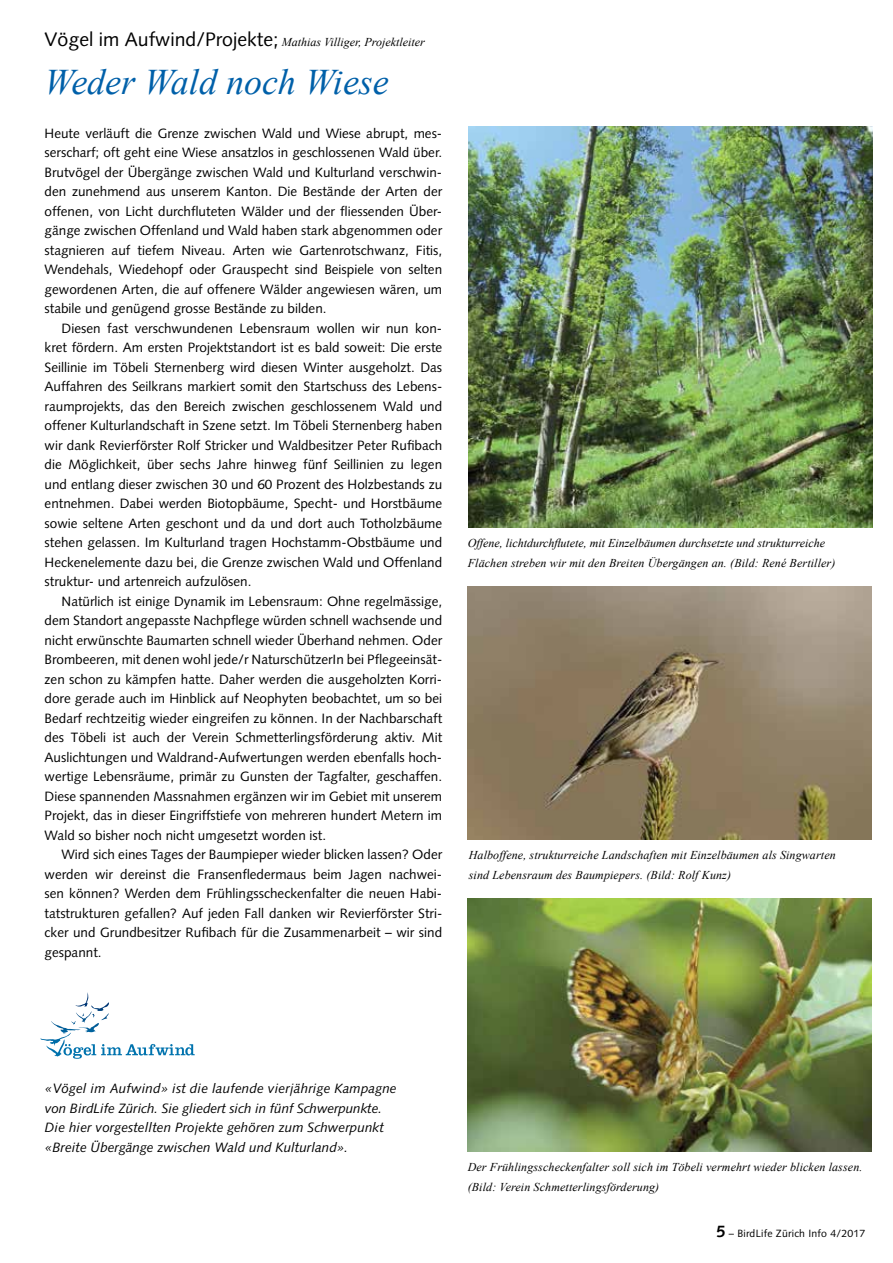
<style>
.page{position:relative;width:893px;height:1263px;background:#fff}
.page>*{position:absolute;margin:0;border:0;box-sizing:border-box;transform-origin:0 0}
.t1{font:italic 36px "Times New Roman";color:#0060a9}
.t2{font:13.5px/19.5px "Syntax";color:#000;text-align:justify}
.t3{font:italic 13.5px/19.5px "Syntax";letter-spacing:.005em;color:#000}
.t4{font:italic 12px/19.5px "Times New Roman";letter-spacing:.01em;color:#000}
.t5{font:10.5px "Syntax";letter-spacing:.02em;color:#000}
.s1{font-family:"Syntax";font-style:normal;font-size:19.5px}
.s2{font-weight:700;font-size:16.5px}
</style>
<div class="page">
<img style="left:469px;top:126px;width:404px;height:402px">
<img style="left:468px;top:898px;width:404px;height:253px">
<svg style="left:75px;top:992px;width:34px;height:30px"></svg>
<svg style="left:63px;top:1044px;width:132px;height:15px"></svg>
<img style="left:468px;top:586px;width:404px;height:253px">
<p class="t4" style="left:45px;top:32px;width:382px"><span class="s1">Vögel im Aufwind/Projekte;</span> Mathias Villiger, Projektleiter</p>
<h1 class="t1" style="left:45px;top:57px;width:346px">Weder Wald noch Wiese</h1>
<p class="t2" style="left:45px;top:123px;width:399px">Heute verläuft die Grenze zwischen Wald und Wiese abrupt, mes&shy;serscharf; oft geht eine Wiese ansatzlos in geschlossenen Wald über.<br>Brutvögel der Übergänge zwischen Wald und Kulturland verschwin&shy;den zunehmend aus unserem Kanton. Die Bestände der Arten der offenen, von Licht durchfluteten Wälder und der fliessenden Über&shy;gänge zwischen Offenland und Wald haben stark abgenommen oder stagnieren auf tiefem Niveau. Arten wie Gartenrotschwanz, Fitis, Wendehals, Wiedehopf oder Grauspecht sind Beispiele von selten gewordenen Arten, die auf offenere Wälder angewiesen wären, um stabile und genügend grosse Bestände zu bilden.</p>
<p class="t2" style="left:45px;top:318px;width:399px;text-indent:17px">Diesen fast verschwundenen Lebensraum wollen wir nun kon&shy;kret fördern. Am ersten Projektstandort ist es bald soweit: Die erste Seillinie im Töbeli Sternenberg wird diesen Winter ausgeholzt. Das Auffahren des Seilkrans markiert somit den Startschuss des Lebens&shy;raumprojekts, das den Bereich zwischen geschlossenem Wald und offener Kulturlandschaft in Szene setzt. Im Töbeli Sternenberg haben wir dank Revierförster Rolf Stricker und Waldbesitzer Peter Rufibach die Möglichkeit, über sechs Jahre hinweg fünf Seillinien zu legen und entlang dieser zwischen 30 und 60 Prozent des Holzbestands zu entnehmen. Dabei werden Biotopbäume, Specht- und Horstbäume sowie seltene Arten geschont und da und dort auch Totholzbäume stehen gelassen. Im Kulturland tragen Hochstamm-Obstbäume und Heckenelemente dazu bei, die Grenze zwischen Wald und Offenland struktur- und artenreich aufzulösen.</p>
<p class="t2" style="left:45px;top:591px;width:399px;text-indent:17px">Natürlich ist einige Dynamik im Lebensraum: Ohne regelmässige, dem Standort angepasste Nachpflege würden schnell wachsende und nicht erwünschte Baumarten schnell wieder Überhand nehmen. Oder Brombeeren, mit denen wohl jede/r NaturschützerIn bei Pflegeeinsät&shy;zen schon zu kämpfen hatte. Daher werden die ausgeholzten Korri&shy;dore gerade auch im Hinblick auf Neophyten beobachtet, um so bei Bedarf rechtzeitig wieder eingreifen zu können. In der Nachbarschaft des Töbeli ist auch der Verein Schmetterlingsförderung aktiv. Mit Auslichtungen und Waldrand-Aufwertungen werden ebenfalls hoch&shy;wertige Lebensräume, primär zu Gunsten der Tagfalter, geschaffen.<br>Diese spannenden Massnahmen ergänzen wir im Gebiet mit unserem Projekt, das in dieser Eingriffstiefe von mehreren hundert Metern im Wald so bisher noch nicht umgesetzt worden ist.</p>
<p class="t2" style="left:45px;top:845px;width:399px;text-indent:17px">Wird sich eines Tages der Baumpieper wieder blicken lassen? Oder werden wir dereinst die Fransenfledermaus beim Jagen nachwei&shy;sen können? Werden dem Frühlingsscheckenfalter die neuen Habi&shy;tatstrukturen gefallen? Auf jeden Fall danken wir Revierförster Stri&shy;cker und Grundbesitzer Rufibach für die Zusammenarbeit – wir sind gespannt.</p>
<p class="t4" style="left:468px;top:533px;width:369px">Offene, lichtdurchflutete, mit Einzelbäumen durchsetzte und strukturreiche<br>Flächen streben wir mit den Breiten Übergängen an. (Bild: René Bertiller)</p>
<p class="t4" style="left:469px;top:845px;width:368px">Halboffene, strukturreiche Landschaften mit Einzelbäumen als Singwarten sind Lebensraum des Baumpiepers. (Bild: Rolf Kunz)</p>
<p class="t3" style="left:45px;top:1079px;width:353px">«Vögel im Aufwind» ist die laufende vierjährige Kampagne von BirdLife Zürich. Sie gliedert sich in fünf Schwerpunkte.<br>Die hier vorgestellten Projekte gehören zum Schwerpunkt «Breite Übergänge zwischen Wald und Kulturland».</p>
<p class="t4" style="left:468px;top:1157px;width:396px">Der Frühlingsscheckenfalter soll sich im Töbeli vermehrt wieder blicken lassen. (Bild: Verein Schmetterlingsförderung)</p>
<p class="t5" style="left:716px;top:1227px;width:150px"><span class="s2">5</span> – BirdLife Zürich Info 4/2017</p>
</div>
